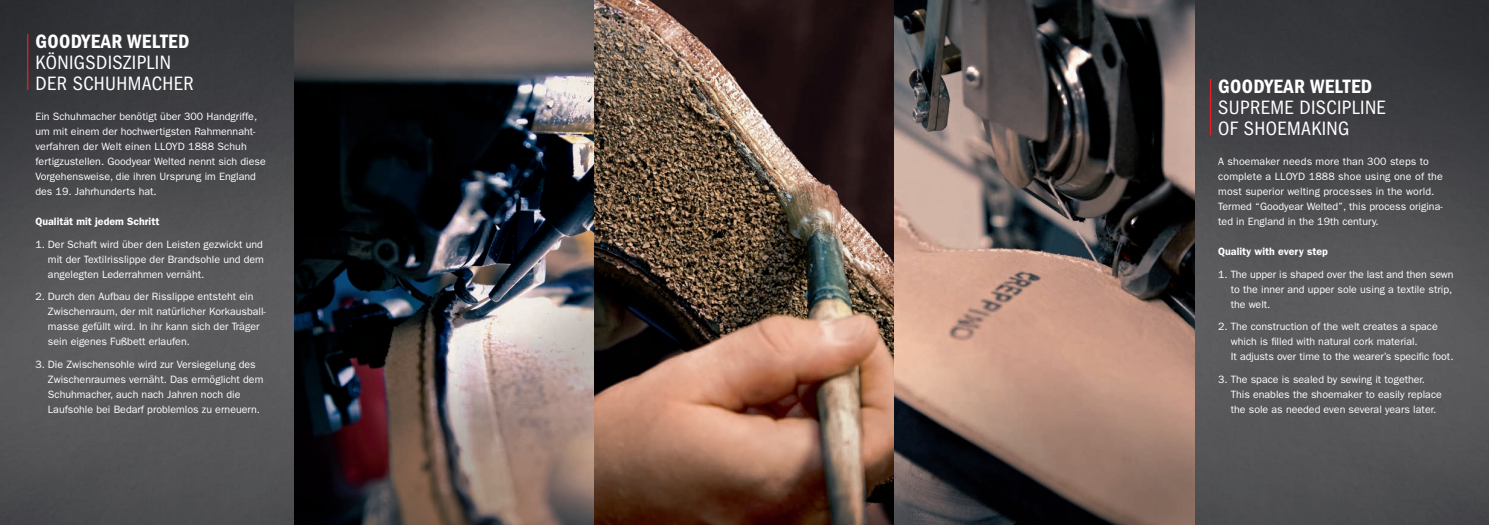
<style>
.page{position:relative;width:1489px;height:525px;background:#fff}
.page>*{position:absolute;margin:0;border:0;box-sizing:border-box;transform-origin:0 0}
.t1{font:condensed 20px/21.2px "ITC Franklin Gothic Std";letter-spacing:.02em;color:#fff}
.t2{font:20px "ITC Franklin Gothic Std Dm Cd";letter-spacing:.02em;color:#fff}
.t3{font:10.62px/15px "ITC Franklin Gothic Std";color:#fff}
.t4{font:600 10.62px "ITC Franklin Gothic Std";color:#fff}
</style>
<div class="page">
<img style="left:0;top:0;width:294px;height:524px">
<img style="left:1194px;top:0;width:294px;height:524px">
<img style="left:294px;top:0;width:900px;height:524px">
<hr style="left:1209px;top:79px;width:1px;height:56px;background:#ee1d23">
<hr style="left:27px;top:34px;width:1px;height:56px;background:#ee1d23">
<h1 class="t2" style="left:35px;top:34px;width:155px">GOODYEAR WELTED</h1>
<h1 class="t1" style="left:35px;top:53px;width:160px">KÖNIGSDISZIPLIN<br>DER SCHUHMACHER</h1>
<p class="t3" style="left:35px;top:110px;width:232px">Ein Schuhmacher benötigt über 300 Handgriffe, um mit einem der hochwertigsten Rahmennaht&shy;verfahren der Welt einen LLOYD 1888 Schuh fertigzustellen. Goodyear Welted nennt sich diese Vorgehensweise, die ihren Ursprung im England des 19. Jahrhunderts hat.</p>
<p class="t4" style="left:35px;top:218px;width:125px">Qualität mit jedem Schritt</p>
<p class="t3" style="left:48px;top:237px;width:217px;text-align:justify;text-indent:-13px">1. Der Schaft wird über den Leisten gezwickt und mit der Textilrisslippe der Brandsohle und dem angelegten Lederrahmen vernäht.</p>
<p class="t3" style="left:48px;top:290px;width:219px;text-indent:-13px">2. Durch den Aufbau der Risslippe entsteht ein Zwischenraum, der mit natürlicher Korkausball&shy;masse gefüllt wird. In ihr kann sich der Träger sein eigenes Fußbett erlaufen.</p>
<p class="t3" style="left:48px;top:357px;width:217px;text-indent:-13px">3. Die Zwischensohle wird zur Versiegelung des Zwischenraumes vernäht. Das ermöglicht dem Schuhmacher, auch nach Jahren noch die Laufsohle bei Bedarf problemlos zu erneuern.</p>
<h1 class="t2" style="left:1218px;top:79px;width:155px">GOODYEAR WELTED</h1>
<h1 class="t1" style="left:1218px;top:98px;width:169px">SUPREME DISCIPLINE<br>OF SHOEMAKING</h1>
<p class="t3" style="left:1218px;top:155px;width:226px">A shoemaker needs more than 300 steps to complete a LLOYD 1888 shoe using one of the most superior welting processes in the world.<br>Termed “Goodyear Welted”, this process origina&shy;ted in England in the 19th century.</p>
<p class="t4" style="left:1218px;top:248px;width:111px">Quality with every step</p>
<p class="t3" style="left:1230px;top:267px;width:224px;text-indent:-13px">1. The upper is shaped over the last and then sewn to the inner and upper sole using a textile strip, the welt.</p>
<p class="t3" style="left:1230px;top:320px;width:224px;text-indent:-13px">2. The construction of the welt creates a space which is filled with natural cork material.<br>It adjusts over time to the wearer’s specific foot.</p>
<p class="t3" style="left:1230px;top:372px;width:213px;text-indent:-13px">3. The space is sealed by sewing it together.<br>This enables the shoemaker to easily replace the sole as needed even several years later.</p>
</div>
